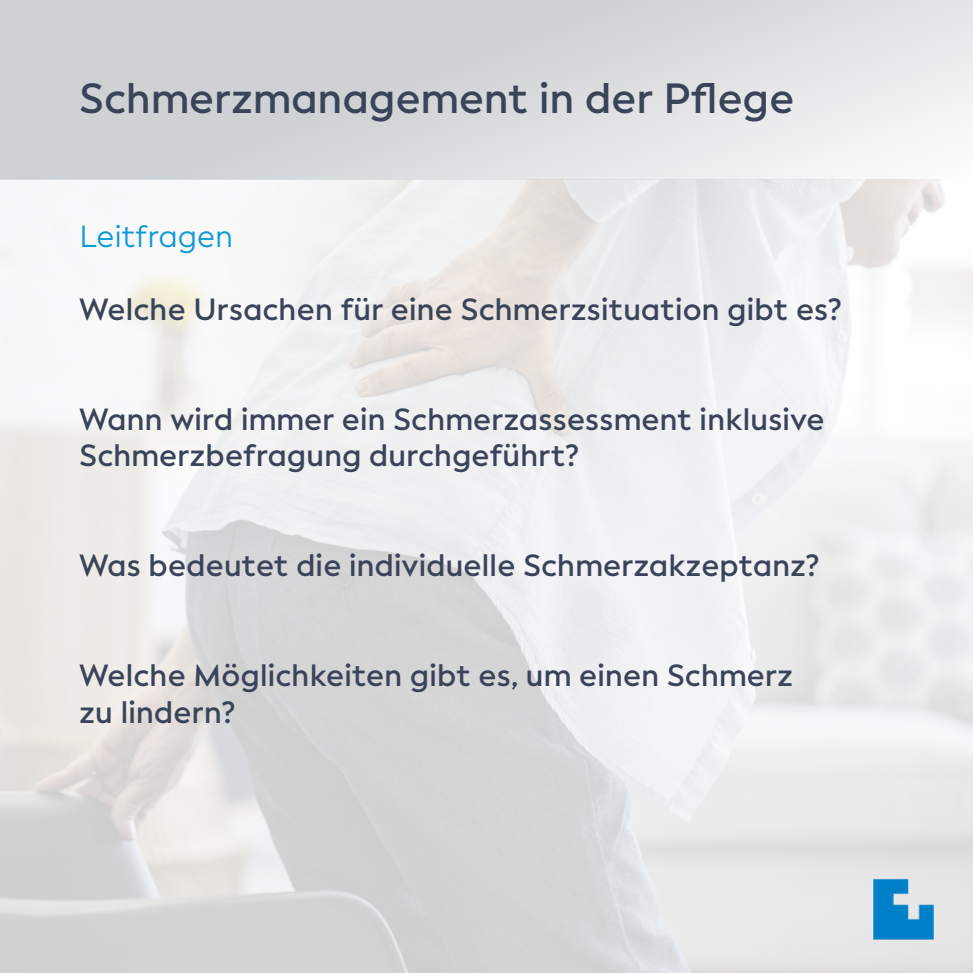
<style>
.page{position:relative;width:973px;height:973px;background:#fff}
.page>*{position:absolute;margin:0;border:0;box-sizing:border-box;transform-origin:0 0}
.t1{font:600 42px "Facundo";letter-spacing:.01em;color:#3a4459}
.t2{font:600 30.45px/36.8px "Facundo";letter-spacing:.01em;color:#3a4459}
.t3{font:30.45px "Facundo";letter-spacing:.01em;color:#0e98d7}
</style>
<div class="page">
<div style="left:0;top:0;width:972px;height:180px;background:linear-gradient(to right,#c7cbcd,#ebedee)"></div>
<img style="left:868px;top:874px;width:70px;height:70px">
<p class="t1" style="left:79px;top:73px;width:716px">Schmerzmanagement in der Pflege</p>
<p class="t3" style="left:79px;top:218px;width:155px">Leitfragen</p>
<p class="t2" style="left:79px;top:291px;width:763px">Welche Ursachen für eine Schmerzsituation gibt es?</p>
<p class="t2" style="left:79px;top:401px;width:746px">Wann wird immer ein Schmerzassessment inklusive<br>Schmerzbefragung durchgeführt?</p>
<p class="t2" style="left:79px;top:547px;width:741px">Was bedeutet die individuelle Schmerzakzeptanz?</p>
<p class="t2" style="left:79px;top:657px;width:714px">Welche Möglichkeiten gibt es, um einen Schmerz zu lindern?</p>
</div>
